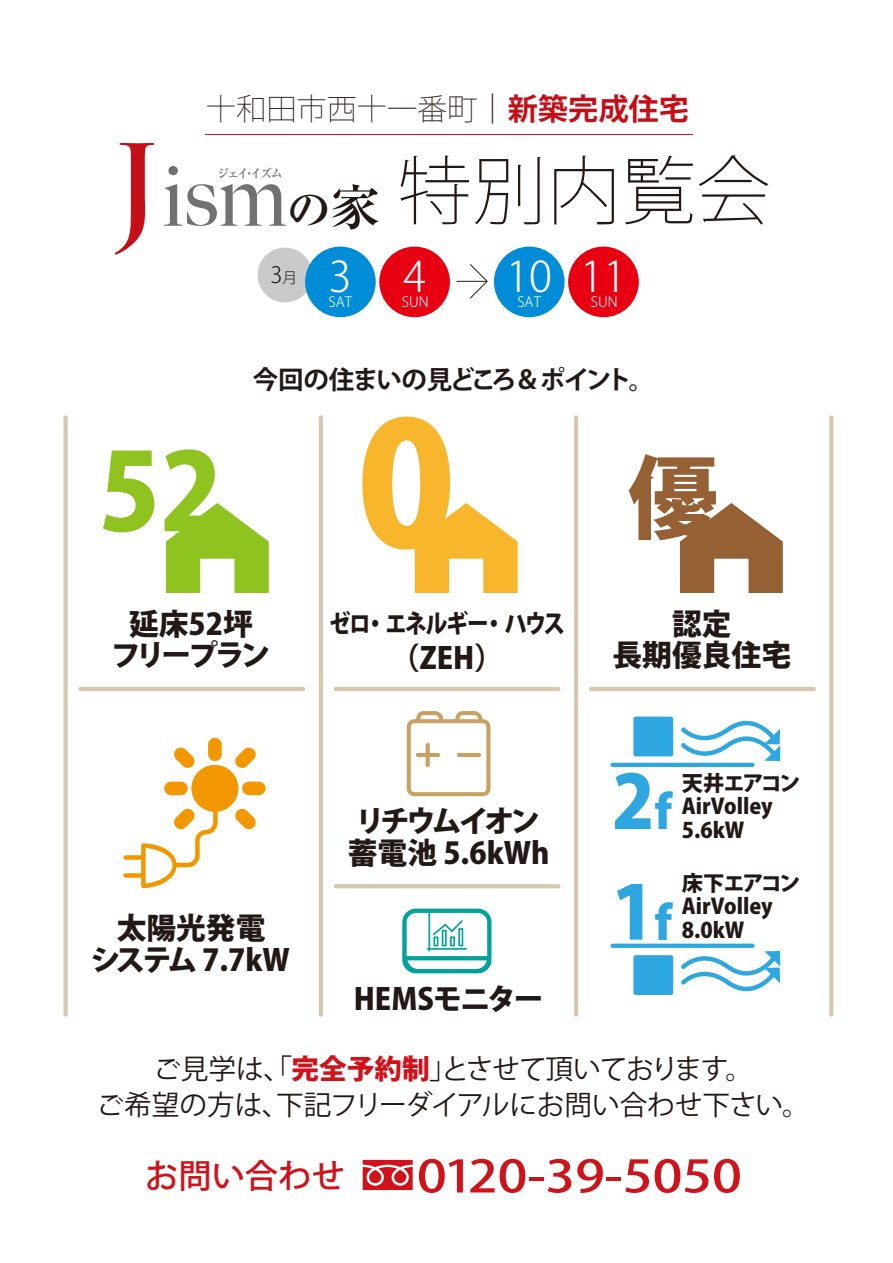
<style>
.page{position:relative;width:893px;height:1263px;background:#fff}
.page>*{position:absolute;margin:0;border:0;box-sizing:border-box;transform-origin:0 0}
.t1{font:800 106.2px "Koz Go Pro";color:#8fc31f}
.t2{font:200 74.7px "Koz Go Pro";color:#221815}
.t3{font:800 73.35px "Koz Go Pro";color:#2ea7e0}
.t4{font:500 44.1px "Koz Go Pro";color:#d0121b;scale:1.2 1}
.t5{font:300 42px "Koz Go Pr 6 N";color:#fff}
.t6{font:500 33.15px "Koz Go Pro";color:#d0121b}
.t7{font:200 30.15px "Koz Go Pro";color:#221815}
.t8{font:800 29.7px/32px "Koz Go Pro";color:#221815;text-align:center}
.t9{font:800 29.7px/32px "Koz Go Pro";letter-spacing:-.1em;color:#221815}
.t10{font:800 29.7px/32px "Koz Go Pro";letter-spacing:-.09em;color:#221815;text-align:center}
.t11{font:800 29.7px "Koz Go Pro";letter-spacing:-.04em;color:#221815}
.t12{font:27.6px/36.2px "Koz Go Pro";letter-spacing:-.02em;color:#221815;text-align:center}
.t13{font:700 25.5px "Koz Go Pro";letter-spacing:-.06em;color:#221815}
.t14{font:800 25.5px "Koz Go Pro";letter-spacing:-.08em;color:#221815;scale:.85 1}
.t15{font:300 22.35px "Koz Go Pr 6 N";color:#221815}
.t16{font:800 21.3px/23.4px "Koz Go Pro";color:#221815}
.t17{font:300 13.95px "Koz Go Pr 6 N";color:#fff}
.t18{font:700 12.3px "Ryumin Pro";letter-spacing:-.185em;color:#727171}
.s1{font-weight:700;color:#c40e18}
.s2{font-family:"Trajan Pro";font-weight:700;font-size:109.95px;color:#c40e18}
.s3{font-family:"Big Caslon";font-weight:500;font-size:85.95px;color:#727171}
.s4{font-size:14.85px}
.s5{font-size:170.1px;color:#f8b62d}
.s6{font-size:90.3px;color:#956134}
.s7{font-size:46.35px}
.s8{font-weight:800;color:#d0121b}
</style>
<div class="page">
<div style="left:208px;top:738px;width:14px;height:23px;background:#f39700;border-radius:7px"></div>
<div style="left:242px;top:781px;width:24px;height:14px;background:#f39700;border-radius:7px"></div>
<svg style="left:123px;top:747px;width:133px;height:141px"></svg>
<svg style="left:402px;top:908px;width:89px;height:65px"></svg>
<svg style="left:407px;top:711px;width:83px;height:85px"></svg>
<svg style="left:166px;top:503px;width:103px;height:90px"></svg>
<svg style="left:415px;top:503px;width:103px;height:90px"></svg>
<svg style="left:680px;top:503px;width:103px;height:90px"></svg>
<svg style="left:681px;top:945px;width:99px;height:47px"></svg>
<div style="left:633px;top:955px;width:40px;height:40px;background:#2ea7e0;border:4px solid #2ea7e0"></div>
<svg style="left:612px;top:944px;width:140px;height:4px"></svg>
<svg style="left:681px;top:720px;width:99px;height:47px"></svg>
<div style="left:633px;top:716px;width:40px;height:40px;background:#2ea7e0;border:4px solid #2ea7e0"></div>
<hr style="left:612px;top:763px;width:140px;height:4px;background:#2ea7e0">
<hr style="left:319px;top:417px;width:4px;height:597px;background:#d4c9b0">
<svg style="left:64px;top:417px;width:4px;height:597px;background:#d6ccb4"></svg>
<svg style="left:829px;top:417px;width:4px;height:597px;background:#d6ccb4"></svg>
<hr style="left:574px;top:417px;width:4px;height:597px;background:#d4c9b0">
<hr style="left:81px;top:687px;width:222px;height:4px;background:#d4c9b0">
<hr style="left:336px;top:687px;width:222px;height:4px;background:#d4c9b0">
<hr style="left:336px;top:884px;width:222px;height:4px;background:#d4c9b0">
<hr style="left:591px;top:687px;width:223px;height:4px;background:#d4c9b0">
<div style="left:379px;top:247px;width:71px;height:70px;background:#e60012;border-radius:50%"></div>
<div style="left:258px;top:248px;width:54px;height:54px;background:#c9caca;border-radius:50%"></div>
<div style="left:305px;top:247px;width:71px;height:70px;background:#008cd6;border-radius:50%"></div>
<div style="left:568px;top:247px;width:71px;height:70px;background:#e60012;border-radius:50%"></div>
<div style="left:494px;top:247px;width:71px;height:70px;background:#008cd6;border-radius:50%"></div>
<svg style="left:469px;top:264px;width:19px;height:35px"></svg>
<hr style="left:456px;top:281px;width:31px;height:1px;background:#221815">
<hr style="left:205px;top:134px;width:488px;height:1px;background:#d0121b">
<svg style="left:363px;top:1160px;width:50px;height:30px"></svg>
<div style="left:369px;top:1170px;width:12px;height:13px;background:#d0121b;border-radius:50%"></div>
<p class="t7" style="left:206px;top:89px;width:484px">十和田市西十一番町｜<span class="s1">新築完成住宅</span></p>
<h2 class="t2" style="left:113px;top:142px;width:660px"><span class="s2">J</span><span class="s3">ism</span><sub>の</sub><sub>家</sub> 特別内覧会</h2>
<p class="t18" style="left:217px;top:163px;width:68px">ジェイ・イズム</p>
<p class="t15" style="left:270px;top:262px;width:28px">3<span class="s4">月</span></p>
<h3 class="t5" style="left:329px;top:253px;width:99px">3 4</h3>
<p class="t17" style="left:328px;top:294px;width:25px">SAT</p>
<p class="t17" style="left:402px;top:294px;width:28px">SUN</p>
<h3 class="t5" style="left:506px;top:253px;width:122px">10 11</h3>
<p class="t17" style="left:517px;top:294px;width:25px">SAT</p>
<p class="t17" style="left:591px;top:294px;width:28px">SUN</p>
<p class="t13" style="left:253px;top:363px;width:403px">今回の住まいの見どころ＆ポイント。</p>
<h1 class="t1" style="left:99px;top:423px;width:621px">52<span class="s5">0</span> <span class="s6">優</span></h1>
<p class="t10" style="left:111px;top:610px;width:160px">延床52坪フリープラン</p>
<p class="t14" style="left:329px;top:607px;width:279px">ゼロ・エネルギー・ハウス</p>
<p class="t8" style="left:390px;top:644px;width:116px">（ZEH）</p>
<p class="t8" style="left:91px;top:914px;width:201px">太陽光発電<br>システム 7.7kW</p>
<p class="t9" style="left:348px;top:807px;width:203px">リチウムイオン蓄電池 5.6kWh</p>
<p class="t11" style="left:354px;top:979px;width:191px">HEMSモニター</p>
<p class="t8" style="left:612px;top:610px;width:180px">認定<br>長期優良住宅</p>
<h3 class="t3" style="left:612px;top:754px;width:61px">2<span class="s7">f</span></h3>
<h3 class="t3" style="left:612px;top:865px;width:61px">1<span class="s7">f</span></h3>
<p class="t16" style="left:682px;top:773px;width:120px">天井エアコン<br>AirVolley<br>5.6kW</p>
<p class="t16" style="left:682px;top:873px;width:120px">床下エアコン<br>AirVolley<br>8.0kW</p>
<p class="t12" style="left:97px;top:1051px;width:715px">ご見学は、「<span class="s8">完全予約制</span>」とさせて頂いております。<br>ご希望の方は、下記フリーダイアルにお問い合わせ下さい。</p>
<p class="t6" style="left:145px;top:1154px;width:201px">お問い合わせ</p>
<h3 class="t4" style="left:417px;top:1148px;width:272px">0120-39-5050</h3>
</div>
